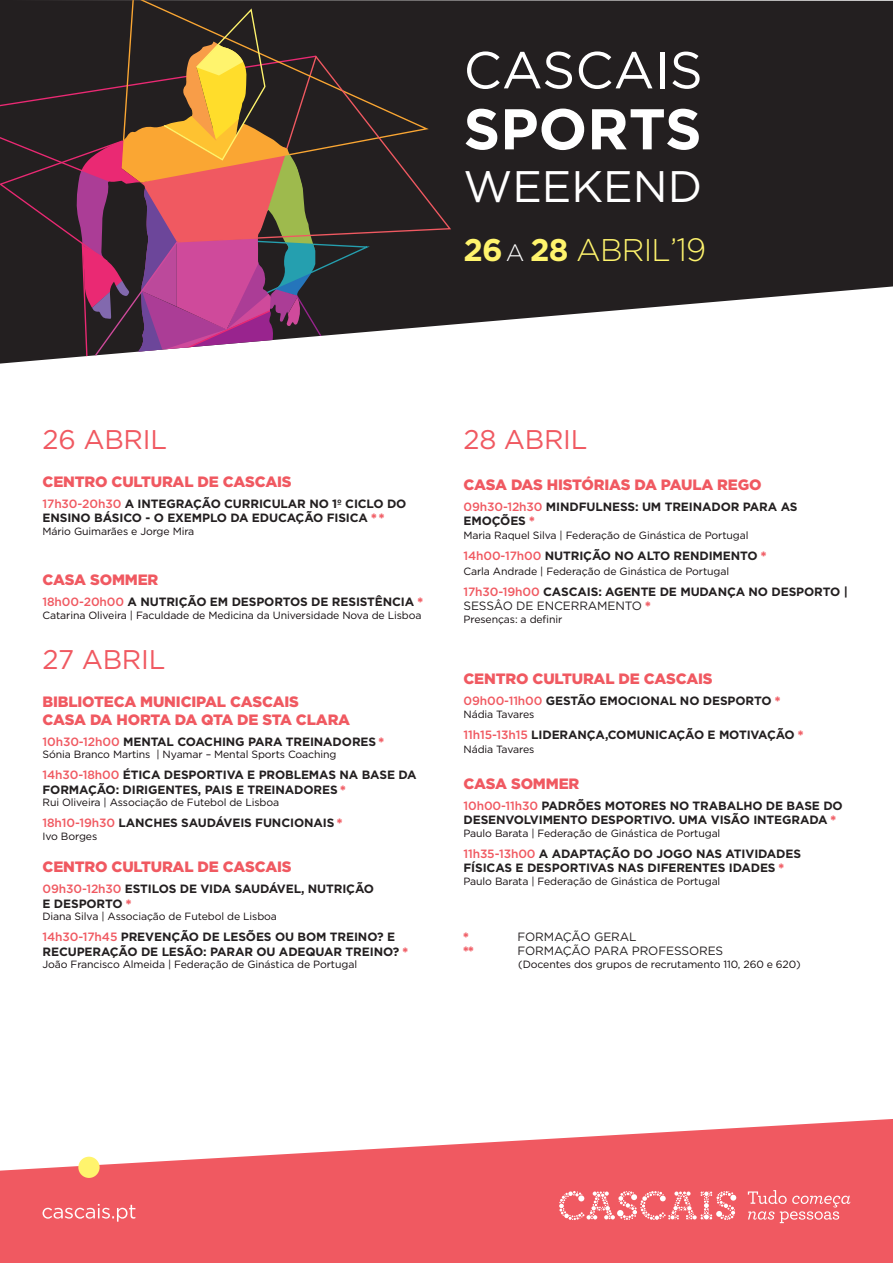
<style>
.page{position:relative;width:893px;height:1263px;background:#fff}
.page>*{position:absolute;margin:0;border:0;box-sizing:border-box;transform-origin:0 0}
.t1{font:700 57.3px "Gotham";color:#fff}
.t2{font:51.9px "Gotham";color:#fff}
.t3{font:44.1px "Gotham";color:#fff}
.t4{font:300 31.35px "Gotham";letter-spacing:-.025em;color:#fff46d}
.t5{font:27px "Gotham";letter-spacing:-.01em;color:#f05961}
.t6{font:900 15px/18px "Gotham";letter-spacing:-.01em;color:#f05961}
.t7{font:700 12px/14.4px "Gotham";letter-spacing:-.01em;color:#231f20}
.t8{font:12px "Gotham";letter-spacing:-.01em;color:#231f20}
.t9{font:900 12px "Gotham";color:#f05961}
.t10{font:10.5px "Gotham";letter-spacing:-.01em;color:#110a0c}
.s1{font-weight:700}
.s2{font-size:23.7px;color:#fff}
.s3{font-size:32.25px}
.s4{font-weight:500;color:#f05961}
.s5{font-weight:900;color:#f05961}
.s6{font-weight:400}
</style>
<div class="page">
<svg style="left:0;top:1119px;width:893px;height:144px;fill:#f05961"></svg>
<svg style="left:0;top:0;width:893px;height:364px;fill:#231f20"></svg>
<div style="left:121px;top:0;width:308px;height:57px;background:#231f20"></div>
<div style="left:373px;top:57px;width:78px;height:186px;background:#231f20"></div>
<svg style="left:0;top:8px;width:373px;height:348px;background:#634040"></svg>
<svg style="left:559px;top:1191px;width:177px;height:29px;background:#f38389"></svg>
<svg style="left:748px;top:1190px;width:102px;height:33px;background:#f2767c"></svg>
<svg style="left:43px;top:1204px;width:92px;height:18px;background:#f27a80"></svg>
<div style="left:78px;top:1157px;width:22px;height:21px;background:#fff46d;border-radius:50%"></div>
<p class="t2" style="left:463px;top:37px;width:241px">CASCAIS</p>
<p class="t1" style="left:463px;top:91px;width:240px">SPORTS</p>
<p class="t3" style="left:463px;top:158px;width:240px">WEEKEND</p>
<p class="t4" style="left:463px;top:230px;width:244px"><span class="s1">26</span><span class="s2">A</span> <span class="s1">28</span> ABRIL<span class="s3">’19</span></p>
<p class="t5" style="left:43px;top:422px;width:126px">26 ABRIL</p>
<p class="t6" style="left:43px;top:472px;width:251px">CENTRO CULTURAL DE CASCAIS</p>
<p class="t7" style="left:43px;top:496px;width:365px"><span class="s4">17h30-20h30</span> A INTEGRAÇÃO CURRICULAR NO 1º CICLO DO<br>ENSINO BÁSICO - O EXEMPLO DA EDUCAÇÃO FISICA <span class="s5">* *</span></p>
<p class="t10" style="left:43px;top:524px;width:153px">Mário Guimarães e Jorge Mira</p>
<p class="t6" style="left:43px;top:571px;width:117px">CASA SOMMER</p>
<p class="t7" style="left:43px;top:594px;width:382px"><span class="s4">18h00-20h00</span> A NUTRIÇÃO EM DESPORTOS DE RESISTÊNCIA <span class="s5">*</span></p>
<p class="t10" style="left:43px;top:608px;width:381px">Catarina Oliveira | Faculdade de Medicina da Universidade Nova de Lisboa</p>
<p class="t5" style="left:43px;top:642px;width:124px">27 ABRIL</p>
<p class="t6" style="left:43px;top:692px;width:309px">BIBLIOTECA MUNICIPAL CASCAIS<br>CASA DA HORTA DA QTA DE STA CLARA</p>
<p class="t7" style="left:43px;top:734px;width:343px"><span class="s4">10h30-12h00</span> MENTAL COACHING PARA TREINADORES <span class="s5">*</span></p>
<p class="t10" style="left:43px;top:748px;width:295px">Sónia Branco Martins | Nyamar – Mental Sports Coaching</p>
<p class="t7" style="left:43px;top:768px;width:376px"><span class="s4">14h30-18h00</span> ÉTICA DESPORTIVA E PROBLEMAS NA BASE DA<br>FORMAÇÃO: DIRIGENTES, PAIS E TREINADORES <span class="s5">*</span></p>
<p class="t10" style="left:43px;top:796px;width:238px">Rui Oliveira | Associação de Futebol de Lisboa</p>
<p class="t7" style="left:43px;top:816px;width:301px"><span class="s4">18h10-19h30</span> LANCHES SAUDÁVEIS FUNCIONAIS <span class="s5">*</span></p>
<p class="t10" style="left:43px;top:830px;width:56px">Ivo Borges</p>
<p class="t6" style="left:43px;top:858px;width:251px">CENTRO CULTURAL DE CASCAIS</p>
<p class="t7" style="left:43px;top:882px;width:333px"><span class="s4">09h30-12h30</span> ESTILOS DE VIDA SAUDÁVEL, NUTRIÇÃO</p>
<p class="t7" style="left:43px;top:896px;width:90px">E DESPORTO <span class="s5">*</span></p>
<p class="t10" style="left:43px;top:910px;width:236px">Diana Silva | Associação de Futebol de Lisboa</p>
<p class="t7" style="left:43px;top:930px;width:367px"><span class="s4">14h30-17h45</span> PREVENÇÃO DE LESÕES OU BOM TREINO? E<br>RECUPERAÇÃO DE LESÃO: PARAR OU ADEQUAR TREINO? <span class="s5">*</span></p>
<p class="t10" style="left:43px;top:958px;width:316px">João Francisco Almeida | Federação de Ginástica de Portugal</p>
<p class="t5" style="left:463px;top:422px;width:126px">28 ABRIL</p>
<p class="t6" style="left:463px;top:475px;width:300px">CASA DAS HISTÓRIAS DA PAULA REGO</p>
<p class="t7" style="left:463px;top:499px;width:336px"><span class="s4">09h30-12h30</span> MINDFULNESS: UM TREINADOR PARA AS<br>EMOÇÕES <span class="s5">*</span></p>
<p class="t10" style="left:463px;top:529px;width:287px">Maria Raquel Silva | Federação de Ginástica de Portugal</p>
<p class="t7" style="left:463px;top:549px;width:304px"><span class="s4">14h00-17h00</span> NUTRIÇÃO NO ALTO RENDIMENTO <span class="s5">*</span></p>
<p class="t10" style="left:463px;top:564px;width:267px">Carla Andrade | Federação de Ginástica de Portugal</p>
<p class="t7" style="left:463px;top:584px;width:386px"><span class="s4">17h30-19h00</span> CASCAIS: AGENTE DE MUDANÇA NO DESPORTO |<br><span class="s6">SESSÂO DE ENCERRAMENTO</span> <span class="s5">*</span></p>
<p class="t10" style="left:463px;top:612px;width:100px">Presenças: a definir</p>
<p class="t6" style="left:463px;top:670px;width:251px">CENTRO CULTURAL DE CASCAIS</p>
<p class="t7" style="left:463px;top:693px;width:318px"><span class="s4">09h00-11h00</span> GESTÃO EMOCIONAL NO DESPORTO <span class="s5">*</span></p>
<p class="t10" style="left:463px;top:707px;width:72px">Nádia Tavares</p>
<p class="t7" style="left:463px;top:727px;width:341px"><span class="s4">11h15-13h15</span> LIDERANÇA,COMUNICAÇÃO E MOTIVAÇÃO <span class="s5">*</span></p>
<p class="t10" style="left:463px;top:743px;width:72px">Nádia Tavares</p>
<p class="t6" style="left:463px;top:775px;width:117px">CASA SOMMER</p>
<p class="t7" style="left:463px;top:798px;width:381px"><span class="s4">10h00-11h30</span> PADRÕES MOTORES NO TRABALHO DE BASE DO<br>DESENVOLVIMENTO DESPORTIVO. UMA VISÃO INTEGRADA <span class="s5">*</span></p>
<p class="t10" style="left:463px;top:827px;width:258px">Paulo Barata | Federação de Ginástica de Portugal</p>
<p class="t7" style="left:463px;top:846px;width:339px"><span class="s4">11h35-13h00</span> A ADAPTAÇÃO DO JOGO NAS ATIVIDADES<br>FÍSICAS E DESPORTIVAS NAS DIFERENTES IDADES <span class="s5">*</span></p>
<p class="t10" style="left:463px;top:875px;width:258px">Paulo Barata | Federação de Ginástica de Portugal</p>
<p class="t9" style="left:463px;top:928px;width:7px">*</p>
<p class="t8" style="left:517px;top:929px;width:121px">FORMAÇÃO GERAL</p>
<p class="t9" style="left:463px;top:942px;width:11px">**</p>
<p class="t8" style="left:517px;top:943px;width:207px">FORMAÇÃO PARA PROFESSORES</p>
<p class="t10" style="left:518px;top:957px;width:284px">(Docentes dos grupos de recrutamento 110, 260 e 620)</p>
</div>
